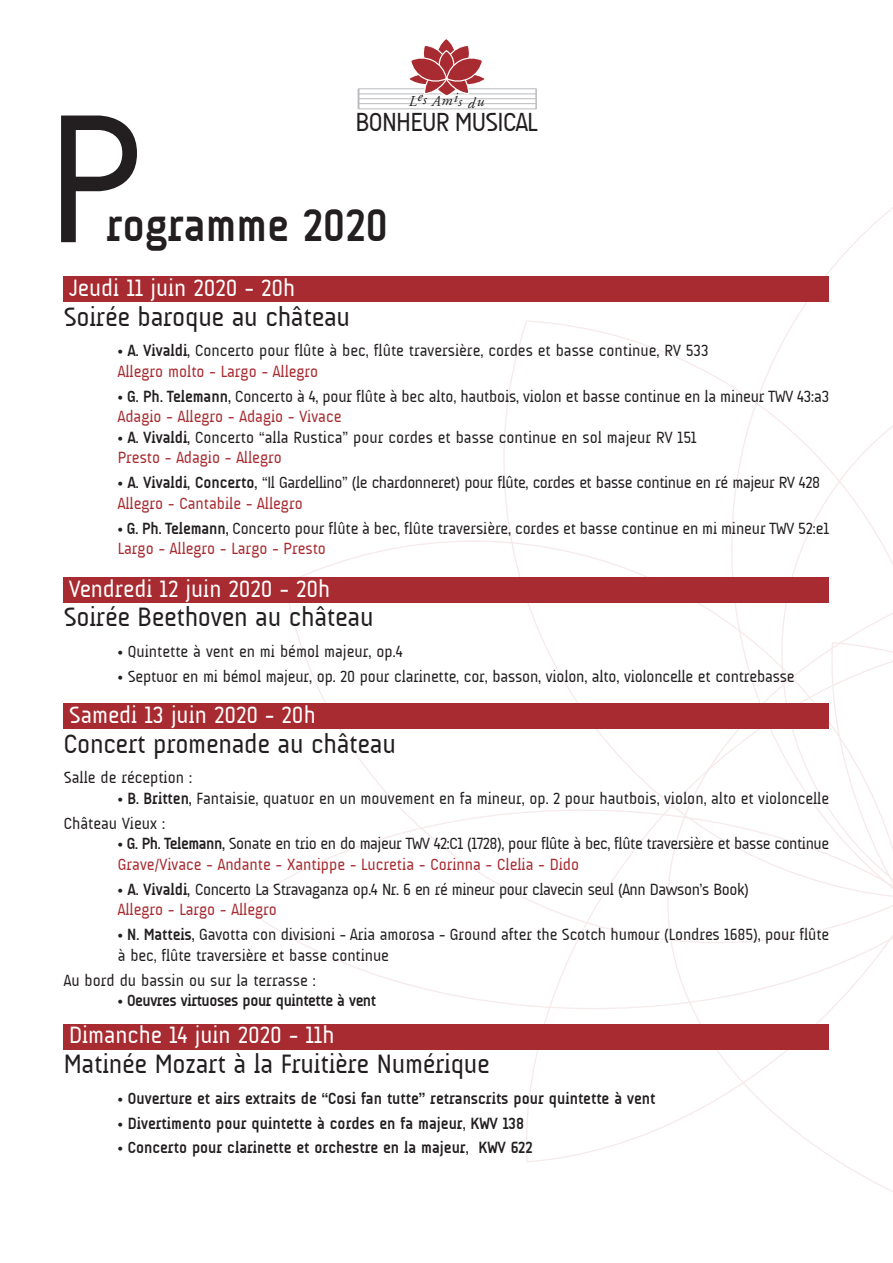
<style>
.page{position:relative;width:893px;height:1263px;background:#fff}
.page>*{position:absolute;margin:0;border:0;box-sizing:border-box;transform-origin:0 0}
.t1{font:186px "A Udimat";color:#231f20}
.t2{font:700 46.35px "A Udimat";color:#231f20}
.t3{font:27px "A Udimat";letter-spacing:-.01em;color:#231f20}
.t4{font:26.55px "A Udimat";letter-spacing:-.03em;color:#231f20}
.t5{font:24px "A Udimat";color:#fff}
.t6{font:16.5px/20.5px "A Udimat";letter-spacing:-.005em;color:#231f20}
.t7{font:16.5px/20.5px "A Udimat";letter-spacing:-.025em;color:#231f20}
.t8{font:700 16.5px "A Udimat";color:#231f20}
.t9{font:700 16.5px "A Udimat";letter-spacing:-.025em;color:#231f20}
.t10{font:italic 15px "Adobe Garamond Pro";letter-spacing:.05em;color:#231f20}
.s1{font-weight:700}
.s2{color:#a72b30}
</style>
<div class="page">
<svg style="left:521px;top:961px;width:306px;height:201px"></svg>
<svg style="left:827px;top:961px;width:47px;height:202px"></svg>
<svg style="left:781px;top:422px;width:112px;height:101px"></svg>
<svg style="left:283px;top:523px;width:610px;height:438px"></svg>
<div style="left:359px;top:89px;width:177px;height:20px;border:1px solid #babbbe"></div>
<hr style="left:359px;top:94px;width:177px;height:1px;background:#babbbe">
<hr style="left:359px;top:98px;width:177px;height:1px;background:#babbbe">
<hr style="left:359px;top:103px;width:177px;height:1px;background:#babbbe">
<svg style="left:358px;top:89px;width:1px;height:20px"></svg>
<svg style="left:536px;top:89px;width:1px;height:20px"></svg>
<svg style="left:436px;top:38px;width:20px;height:40px"></svg>
<div style="left:436px;top:38px;width:21px;height:41px;border:1px solid #fff;border-radius:50%"></div>
<div style="left:408px;top:73px;width:40px;height:13px;border:1px solid #fff;border-radius:50%"></div>
<div style="left:445px;top:73px;width:41px;height:13px;border:1px solid #fff;border-radius:50%"></div>
<div style="left:432px;top:61px;width:29px;height:36px;border:1px solid #fff;border-radius:50%"></div>
<svg style="left:409px;top:44px;width:75px;height:51px"></svg>
<div style="left:64px;top:276px;width:765px;height:26px;background:#a72b30"></div>
<div style="left:64px;top:577px;width:765px;height:26px;background:#a72b30"></div>
<div style="left:64px;top:704px;width:765px;height:25px;background:#a72b30"></div>
<div style="left:64px;top:1024px;width:765px;height:25px;background:#a72b30"></div>
<p class="t10" style="left:409px;top:92px;width:77px">Les Amis du</p>
<h3 class="t4" style="left:356px;top:107px;width:183px">BONHEUR MUSICAL</h3>
<h1 class="t1" style="left:47px;top:74px;width:97px">P</h1>
<h2 class="t2" style="left:106px;top:199px;width:283px">rogramme 2020</h2>
<h3 class="t5" style="left:69px;top:274px;width:228px">Jeudi 11 juin 2020 - 20h</h3>
<h3 class="t3" style="left:64px;top:301px;width:288px">Soirée baroque au château</h3>
<p class="t6" style="left:118px;top:340px;width:592px"><span class="s1">• A. Vivaldi,</span> Concerto pour flûte à bec, flûte traversière, cordes et basse continue, RV 533<br><span class="s2">Allegro molto - Largo - Allegro</span></p>
<p class="t6" style="left:118px;top:386px;width:713px"><span class="s1">• G. Ph. Telemann,</span> Concerto à 4, pour flûte à bec alto, hautbois, violon et basse continue en la mineur TWV 43:a3<br><span class="s2">Adagio - Allegro - Adagio - Vivace</span></p>
<p class="t6" style="left:118px;top:427px;width:580px"><span class="s1">• A. Vivaldi,</span> Concerto “alla Rustica” pour cordes et basse continue en sol majeur RV 151<br><span class="s2">Presto - Adagio - Allegro</span></p>
<p class="t7" style="left:118px;top:472px;width:704px"><span class="s1">• A. Vivaldi, Concerto,</span> “Il Gardellino” (le chardonneret) pour flûte, cordes et basse continue en ré majeur RV 428<br><span class="s2">Allegro - Cantabile - Allegro</span></p>
<p class="t6" style="left:118px;top:518px;width:713px"><span class="s1">• G. Ph. Telemann,</span> Concerto pour flûte à bec, flûte traversière, cordes et basse continue en mi mineur TWV 52:e1<br><span class="s2">Largo - Allegro - Largo - Presto</span></p>
<h3 class="t5" style="left:69px;top:575px;width:263px">Vendredi 12 juin 2020 - 20h</h3>
<h3 class="t3" style="left:64px;top:602px;width:311px">Soirée Beethoven au château</h3>
<p class="t6" style="left:118px;top:641px;width:286px"><span class="s1">•</span> Quintette à vent en mi bémol majeur, op.4</p>
<p class="t6" style="left:118px;top:666px;width:678px"><span class="s1">•</span> Septuor en mi bémol majeur, op. 20 pour clarinette, cor, basson, violon, alto, violoncelle et contrebasse</p>
<h3 class="t5" style="left:69px;top:701px;width:248px">Samedi 13 juin 2020 - 20h</h3>
<h3 class="t3" style="left:64px;top:728px;width:334px">Concert promenade au château</h3>
<p class="t6" style="left:64px;top:767px;width:130px">Salle de réception :</p>
<p class="t6" style="left:64px;top:786px;width:767px;line-height:24.9px;text-indent:54px"><span class="s1">• B. Britten,</span> Fantaisie, quatuor en un mouvement en fa mineur, op. 2 pour hautbois, violon, alto et violoncelle<br>Château Vieux :</p>
<p class="t7" style="left:118px;top:833px;width:713px"><span class="s1">• G. Ph. Telemann,</span> Sonate en trio en do majeur TWV 42:C1 (1728), pour flûte à bec, flûte traversière et basse continue<br><span class="s2">Grave/Vivace - Andante - Xantippe - Lucretia - Corinna - Clelia - Dido</span></p>
<p class="t7" style="left:118px;top:879px;width:633px"><span class="s1">• A. Vivaldi,</span> Concerto La Stravaganza op.4 Nr. 6 en ré mineur pour clavecin seul (Ann Dawson’s Book)<br><span class="s2">Allegro - Largo - Allegro</span></p>
<p class="t6" style="left:118px;top:924px;width:713px"><span class="s1">• N. Matteis,</span> Gavotta con divisioni - Aria amorosa - Ground after the Scotch humour (Londres 1685), pour flûte à bec, flûte traversière et basse continue</p>
<p class="t6" style="left:64px;top:969px;width:253px">Au bord du bassin ou sur la terrasse :</p>
<p class="t9" style="left:118px;top:991px;width:260px">• Oeuvres virtuoses pour quintette à vent</p>
<h3 class="t5" style="left:69px;top:1021px;width:267px">Dimanche 14 juin 2020 - 11h</h3>
<h3 class="t3" style="left:64px;top:1049px;width:427px">Matinée Mozart à la Fruitière Numérique</h3>
<p class="t8" style="left:118px;top:1089px;width:539px">• Ouverture et airs extraits de “Cosi fan tutte” retranscrits pour quintette à vent</p>
<p class="t8" style="left:118px;top:1113px;width:408px">• Divertimento pour quintette à cordes en fa majeur, KWV 138</p>
<p class="t8" style="left:118px;top:1138px;width:416px">• Concerto pour clarinette et orchestre en la majeur, KWV 622</p>
</div>
